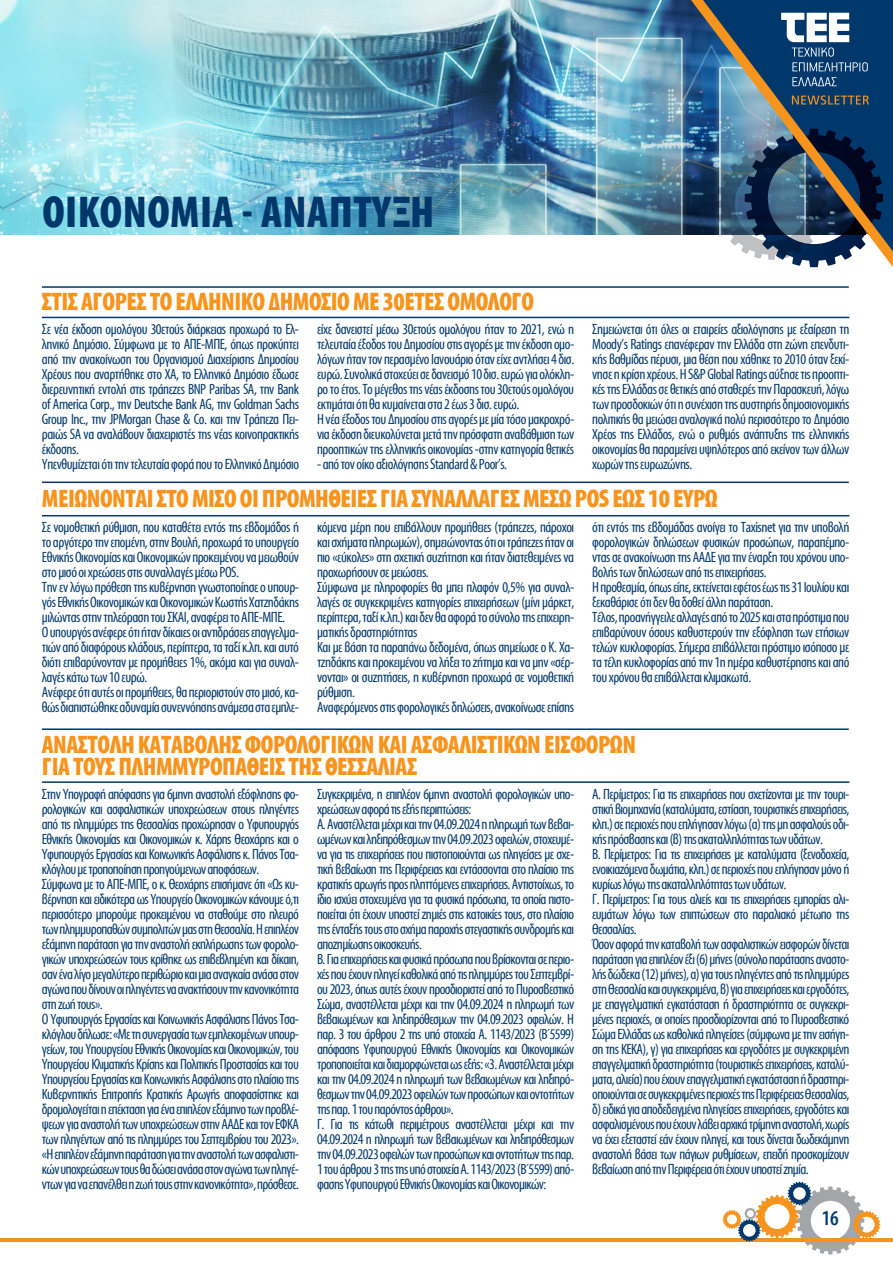
<style>
.page{position:relative;width:893px;height:1263px;background:#fff}
.page>*{position:absolute;margin:0;border:0;box-sizing:border-box;transform-origin:0 0}
.t1{font:700 45px "Myriad Condensed Greek";letter-spacing:.01em;color:#00386c}
.t2{font:700 25.5px/22.5px "Myriad Condensed Greek";letter-spacing:-.02em;color:#f7941e}
.t3{font:500 21px "Myriad Condensed Greek";color:#00386c}
.t4{font:15px/15px "Myriad Condensed Greek";letter-spacing:-.04em;color:#00386c}
</style>
<div class="page">
<hr style="left:0;top:1238px;width:893px;height:3px;background:#f7941e">
<svg style="left:723px;top:1182px;width:157px;height:72px"></svg>
<img style="left:0;top:0;width:691px;height:234px">
<img style="left:691px;top:0;width:202px;height:267px">
<svg style="left:792px;top:95px;width:77px;height:10px"></svg>
<svg style="left:781px;top:13px;width:87px;height:58px"></svg>
<svg style="left:792px;top:77px;width:45px;height:9px"></svg>
<hr style="left:42px;top:317px;width:807px;height:1px;background:#00386c">
<hr style="left:42px;top:515px;width:807px;height:1px;background:#00386c">
<hr style="left:42px;top:781px;width:807px;height:2px;background:#00386c">
<hr style="left:42px;top:286px;width:807px;height:2px;background:#00386c">
<hr style="left:42px;top:481px;width:807px;height:2px;background:#00386c">
<hr style="left:42px;top:728px;width:807px;height:2px;background:#00386c">
<h1 class="t1" style="left:43px;top:189px;width:393px">ΟΙΚΟΝΟΜΙΑ - ΑΝΑΠΤΥΞΗ</h1>
<h2 class="t2" style="left:42px;top:292px;width:494px">ΣΤΙΣ ΑΓΟΡΕΣ ΤΟ ΕΛΛΗΝΙΚΟ ΔΗΜΟΣΙΟ ΜΕ 30ΕΤΕΣ ΟΜΟΛΟΓΟ</h2>
<p class="t4" style="left:42px;top:322px;width:259px">Σε νέα έκδοση ομολόγου 30ετούς διάρκειας προχωρά το Ελ&shy;ληνικό Δημόσιο. Σύμφωνα με το ΑΠΕ-ΜΠΕ, όπως προκύπτει από την ανακοίνωση του Οργανισμού Διαχείρισης Δημοσίου Χρέους που αναρτήθηκε στο ΧΑ, το Ελληνικό Δημόσιο έδωσε διερευνητική εντολή στις τράπεζες ΒNP Paribas SA, την Bank of America Corp., την Deutsche Bank AG, την Goldman Sachs Group Inc., την JPMorgan Chase &amp; Co. και την Τράπεζα Πει&shy;ραιώς SA να αναλάβουν διαχειριστές της νέας κοινοπρακτικής έκδοσης.<br>Υπενθυμίζεται ότι την τελευταία φορά που το Ελληνικό Δημόσιο</p>
<p class="t4" style="left:317px;top:322px;width:259px">είχε δανειστεί μέσω 30ετούς ομολόγου ήταν το 2021, ενώ η τελευταία έξοδος του Δημοσίου στις αγορές με την έκδοση ομο&shy;λόγων ήταν τον περασμένο Ιανουάριο όταν είχε αντλήσει 4 δισ. ευρώ. Συνολικά στοχεύει σε δανεισμό 10 δισ. ευρώ για ολόκλη&shy;ρο το έτος. Το μέγεθος της νέας έκδοσης του 30ετούς ομολόγου εκτιμάται ότι θα κυμαίνεται στα 2 έως 3 δισ. ευρώ.<br>Η νέα έξοδος του Δημοσίου στις αγορές με μία τόσο μακροχρό&shy;νια έκδοση διευκολύνεται μετά την πρόσφατη αναβάθμιση των προοπτικών της ελληνικής οικονομίας -στην κατηγορία θετικές</p>
<p class="t4" style="left:317px;top:457px;width:192px">- από τον οίκο αξιολόγησης Standard &amp; Poor’s.</p>
<p class="t4" style="left:592px;top:322px;width:259px;text-align:justify">Σημειώνεται ότι όλες οι εταιρείες αξιολόγησης με εξαίρεση τη Moody’s Ratings επανέφεραν την Ελλάδα στη ζώνη επενδυτι&shy;κής βαθμίδας πέρυσι, μια θέση που χάθηκε το 2010 όταν ξεκί&shy;νησε η κρίση χρέους. Η S&amp;P Global Ratings αύξησε τις προοπτι&shy;κές της Ελλάδας σε θετικές από σταθερές την Παρασκευή, λόγω των προσδοκιών ότι η συνέχιση της αυστηρής δημοσιονομικής πολιτικής θα μειώσει αναλογικά πολύ περισσότερο το Δημόσιο Χρέος της Ελλάδος, ενώ ο ρυθμός ανάπτυξης της ελληνικής οικονομίας θα παραμείνει υψηλότερος από εκείνον των άλλων χωρών της ευρωζώνης.</p>
<h2 class="t2" style="left:42px;top:488px;width:677px">ΜΕΙΩΝΟΝΤΑΙ ΣΤΟ ΜΙΣΟ ΟΙ ΠΡΟΜΗΘΕΙΕΣ ΓΙΑ ΣΥΝΑΛΛΑΓΕΣ ΜΕΣΩ POS ΕΩΣ 10 ΕΥΡΩ</h2>
<p class="t4" style="left:42px;top:520px;width:259px">Σε νομοθετική ρύθμιση, που καταθέτει εντός της εβδομάδος ή το αργότερο την επομένη, στην Βουλή, προχωρά το υπουργείο Εθνικής Οικονομίας και Οικονομικών προκειμένου να μειωθούν στο μισό οι χρεώσεις στις συναλλαγές μέσω POS.<br>Την εν λόγω πρόθεση της κυβέρνηση γνωστοποίησε ο υπουρ&shy;γός Εθνικής Οικονομικών και Οικονομικών Κωστής Χατζηδάκης μιλώντας στην τηλεόραση του ΣΚΑΙ, αναφέρει το ΑΠΕ-ΜΠΕ.<br>Ο υπουργός ανέφερε ότι ήταν δίκαιες οι αντιδράσεις επαγγελμα&shy;τιών από διαφόρους κλάδους, περίπτερα, τα ταξί κ.λπ. και αυτό διότι επιβαρύνονταν με προμήθειες 1%, ακόμα και για συναλ&shy;λαγές κάτω των 10 ευρώ.<br>Ανέφερε ότι αυτές οι προμήθειες, θα περιοριστούν στο μισό, κα&shy;θώς διαπιστώθηκε αδυναμία συνεννόησης ανάμεσα στα εμπλε-</p>
<p class="t4" style="left:317px;top:520px;width:259px">κόμενα μέρη που επιβάλλουν προμήθειες (τράπεζες, πάροχοι και σχήματα πληρωμών), σημειώνοντας ότι οι τράπεζες ήταν οι πιο «εύκολες» στη σχετική συζήτηση και ήταν διατεθειμένες να προχωρήσουν σε μειώσεις.<br>Σύμφωνα με πληροφορίες θα μπει πλαφόν 0,5% για συναλ&shy;λαγές σε συγκεκριμένες κατηγορίες επιχειρήσεων (μίνι μάρκετ, περίπτερα, ταξί κ.λπ.) και δεν θα αφορά το σύνολο της επιχειρη&shy;ματικής δραστηριότητας<br>Και με βάση τα παραπάνω δεδομένα, όπως σημείωσε ο Κ. Χα&shy;τζηδάκης και προκειμένου να λήξει το ζήτημα και να μην «σέρ&shy;νονται» οι συζητήσεις, η κυβέρνηση προχωρά σε νομοθετική ρύθμιση.<br>Αναφερόμενος στις φορολογικές δηλώσεις, ανακοίνωσε επίσης</p>
<p class="t4" style="left:592px;top:520px;width:259px">ότι εντός της εβδομάδας ανοίγει το Taxisnet για την υποβολή φορολογικών δηλώσεων φυσικών προσώπων, παραπέμπο&shy;ντας σε ανακοίνωση της ΑΑΔΕ για την έναρξη του χρόνου υπο&shy;βολής των δηλώσεων από τις επιχειρήσεις.<br>Η προθεσμία, όπως είπε, εκτείνεται εφέτος έως τις 31 Ιουλίου και ξεκαθάρισε ότι δεν θα δοθεί άλλη παράταση.<br>Τέλος, προανήγγειλε αλλαγές από το 2025 και στα πρόστιμα που επιβαρύνουν όσους καθυστερούν την εξόφληση των ετήσιων τελών κυκλοφορίας. Σήμερα επιβάλλεται πρόστιμο ισόποσο με τα τέλη κυκλοφορίας από την 1η ημέρα καθυστέρησης και από του χρόνου θα επιβάλλεται κλιμακωτά.</p>
<h2 class="t2" style="left:42px;top:734px;width:596px">ΑΝΑΣΤΟΛΗ ΚΑΤΑΒΟΛΗΣ ΦΟΡΟΛΟΓΙΚΩΝ ΚΑΙ ΑΣΦΑΛΙΣΤΙΚΩΝ ΕΙΣΦΟΡΩΝ<br>ΓΙΑ ΤΟΥΣ ΠΛΗΜΜΥΡΟΠΑΘΕΙΣ ΤΗΣ ΘΕΣΣΑΛΙΑΣ</h2>
<p class="t4" style="left:42px;top:787px;width:259px">Στην Υπογραφή απόφασης για 6μηνη αναστολή εξόφλησης φο&shy;ρολογικών και ασφαλιστικών υποχρεώσεων στους πληγέντες από τις πλημμύρες της Θεσσαλίας προχώρησαν ο Υφυπουργός Εθνικής Οικονομίας και Οικονομικών κ. Χάρης Θεοχάρης και ο Υφυπουργός Εργασίας και Κοινωνικής Ασφάλισης κ. Πάνος Τσα&shy;κλόγλου με τροποποίηση προηγούμενων αποφάσεων.<br>Σύμφωνα με το ΑΠΕ-ΜΠΕ, ο κ. Θεοχάρης επισήμανε ότι «Ως κυ&shy;βέρνηση και ειδικότερα ως Υπουργείο Οικονομικών κάνουμε ό,τι περισσότερο μπορούμε προκειμένου να σταθούμε στο πλευρό των πλημμυροπαθών συμπολιτών μας στη Θεσσαλία. Η επιπλέον εξάμηνη παράταση για την αναστολή εκπλήρωσης των φορολο&shy;γικών υποχρεώσεών τους κρίθηκε ως επιβεβλημένη και δίκαιη, σαν ένα λίγο μεγαλύτερο περιθώριο και μια αναγκαία ανάσα στον αγώνα που δίνουν οι πληγέντες να ανακτήσουν την κανονικότητα στη ζωή τους».<br>Ο Υφυπουργός Εργασίας και Κοινωνικής Ασφάλισης Πάνος Τσα&shy;κλόγλου δήλωσε: «Με τη συνεργασία των εμπλεκομένων υπουρ&shy;γείων, του Υπουργείου Εθνικής Οικονομίας και Οικονομικών, του Υπουργείου Κλιματικής Κρίσης και Πολιτικής Προστασίας και του Υπουργείου Εργασίας και Κοινωνικής Ασφάλισης στο πλαίσιο της Κυβερνητικής Επιτροπής Κρατικής Αρωγής αποφασίστηκε και δρομολογείται η επέκταση για ένα επιπλέον εξάμηνο των προβλέ&shy;ψεων για αναστολή των υποχρεώσεων στην ΑΑΔΕ και τον ΕΦΚΑ των πληγέντων από τις πλημμύρες του Σεπτεμβρίου του 2023». «Η επιπλέον εξάμηνη παράταση για την αναστολή των ασφαλιστι&shy;κών υποχρεώσεων τους θα δώσει ανάσα στον αγώνα των πληγέ&shy;ντων για να επανέλθει η ζωή τους στην κανονικότητα», πρόσθεσε.</p>
<p class="t4" style="left:317px;top:787px;width:259px">Συγκεκριμένα, η επιπλέον 6μηνη αναστολή φορολογικών υπο&shy;χρεώσεων αφορά τις εξής περιπτώσεις:<br>Α. Αναστέλλεται μέχρι και την 04.09.2024 η πληρωμή των βεβαι&shy;ωμένων και ληξιπρόθεσμων την 04.09.2023 οφειλών, στοχευμέ&shy;να για τις επιχειρήσεις που πιστοποιούνται ως πληγείσες με σχε&shy;τική βεβαίωση της Περιφέρειας και εντάσσονται στο πλαίσιο της κρατικής αρωγής προς πληττόμενες επιχειρήσεις. Αντιστοίχως, το ίδιο ισχύει στοχευμένα για τα φυσικά πρόσωπα, τα οποία πιστο&shy;ποιείται ότι έχουν υποστεί ζημιές στις κατοικίες τους, στο πλαίσιο της ένταξής τους στο σχήμα παροχής στεγαστικής συνδρομής και αποζημίωσης οικοσκευής.<br>Β. Για επιχειρήσεις και φυσικά πρόσωπα που βρίσκονται σε περιο&shy;χές που έχουν πληγεί καθολικά από τις πλημμύρες του Σεπτεμβρί&shy;ου 2023, όπως αυτές έχουν προσδιοριστεί από το Πυροσβεστικό Σώμα, αναστέλλεται μέχρι και την 04.09.2024 η πληρωμή των βεβαιωμένων και ληξιπρόθεσμων την 04.09.2023 οφειλών. Η παρ. 3 του άρθρου 2 της υπό στοιχεία Α. 1143/2023 (Β΄5599) απόφασης Υφυπουργού Εθνικής Οικονομίας και Οικονομικών τροποποιείται και διαμορφώνεται ως εξής: «3. Αναστέλλεται μέχρι και την 04.09.2024 η πληρωμή των βεβαιωμένων και ληξιπρό&shy;θεσμων την 04.09.2023 οφειλών των προσώπων και οντοτήτων της παρ. 1 του παρόντος άρθρου».<br>Γ. Για τις κάτωθι περιμέτρους αναστέλλεται μέχρι και την 04.09.2024 η πληρωμή των βεβαιωμένων και ληξιπρόθεσμων την 04.09.2023 οφειλών των προσώπων και οντοτήτων της παρ.<br>1 του άρθρου 3 της της υπό στοιχεία Α. 1143/2023 (Β΄5599) από&shy;φασης Υφυπουργού Εθνικής Οικονομίας και Οικονομικών:</p>
<p class="t4" style="left:592px;top:787px;width:259px">Α. Περίμετρος: Για τις επιχειρήσεις που σχετίζονται με την τουρι&shy;στική βιομηχανία (καταλύματα, εστίαση, τουριστικές επιχειρήσεις, κλπ.) σε περιοχές που επλήγησαν λόγω (α) της μη ασφαλούς οδι&shy;κής πρόσβασης και (β) της ακαταλληλότητας των υδάτων.<br>Β. Περίμετρος: Για τις επιχειρήσεις με καταλύματα (ξενοδοχεία, ενοικιαζόμενα δωμάτια, κλπ.) σε περιοχές που επλήγησαν μόνο ή κυρίως λόγω της ακαταλληλότητας των υδάτων.<br>Γ. Περίμετρος: Για τους αλιείς και τις επιχειρήσεις εμπορίας αλι&shy;ευμάτων λόγω των επιπτώσεων στο παραλιακό μέτωπο της Θεσσαλίας.<br>Όσον αφορά την καταβολή των ασφαλιστικών εισφορών δίνεται παράταση για επιπλέον έξι (6) μήνες (σύνολο παράτασης αναστο&shy;λής δώδεκα (12) μήνες), α) για τους πληγέντες από τις πλημμύρες στη Θεσσαλία και συγκεκριμένα, β) για επιχειρήσεις και εργοδότες, με επαγγελματική εγκατάσταση ή δραστηριότητα σε συγκεκρι&shy;μένες περιοχές, οι οποίες προσδιορίζονται από το Πυροσβεστικό Σώμα Ελλάδας ως καθολικά πληγείσες (σύμφωνα με την εισήγη&shy;ση της ΚΕΚΑ), γ) για επιχειρήσεις και εργοδότες με συγκεκριμένη επαγγελματική δραστηριότητα (τουριστικές επιχειρήσεις, καταλύ&shy;ματα, αλιεία) που έχουν επαγγελματική εγκατάσταση ή δραστηρι&shy;οποιούνται σε συγκεκριμένες περιοχές της Περιφέρειας Θεσσαλίας, δ) ειδικά για αποδεδειγμένα πληγείσες επιχειρήσεις, εργοδότες και ασφαλισμένους που έχουν λάβει αρχικά τρίμηνη αναστολή, χωρίς να έχει εξεταστεί εάν έχουν πληγεί, και τους δίνεται δωδεκάμηνη αναστολή βάσει των πάγιων ρυθμίσεων, επειδή προσκομίζουν βεβαίωση από την Περιφέρεια ότι έχουν υποστεί ζημία.</p>
<h3 class="t3" style="left:822px;top:1208px;width:19px">16</h3>
</div>
